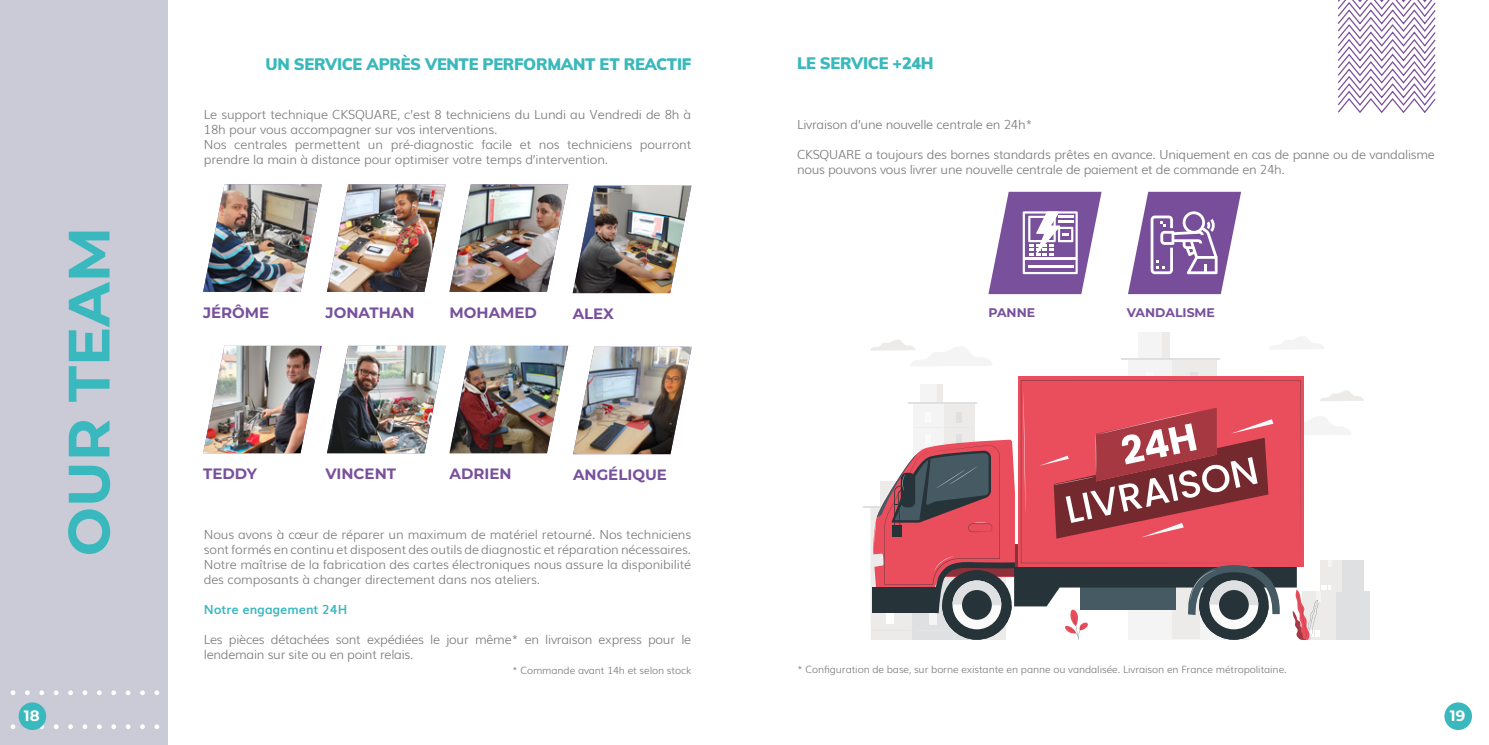
<style>
.page{position:relative;width:1489px;height:745px;background:#fff}
.page>*{position:absolute;margin:0;border:0;box-sizing:border-box;transform-origin:0 0}
.t1{font:700 58.12px "Montserrat";color:#39b8bd}
.t2{font:900 16.25px "Muli";letter-spacing:-.02em;color:#3ab8bb}
.t3{font:700 15px "Montserrat";color:#78509b}
.t4{font:700 15px "Montserrat";color:#fff}
.t5{font:300 12.5px/15px "Muli";letter-spacing:-.01em;color:#7c7b7b}
.t6{font:700 12.5px "Muli";color:#39b8bd}
.t7{font:700 12.5px "Montserrat";color:#78509b}
.t8{font:300 10px "Muli";letter-spacing:-.01em;color:#7c7b7b}
</style>
<div class="page">
<div style="left:0;top:0;width:167px;height:744px;background:#cacbd6"></div>
<svg style="left:154px;top:690px;width:5px;height:4px"></svg>
<svg style="left:154px;top:724px;width:5px;height:4px"></svg>
<svg style="left:140px;top:690px;width:5px;height:4px"></svg>
<svg style="left:140px;top:724px;width:5px;height:4px"></svg>
<svg style="left:126px;top:690px;width:4px;height:4px"></svg>
<svg style="left:126px;top:724px;width:4px;height:4px"></svg>
<svg style="left:111px;top:690px;width:5px;height:4px"></svg>
<svg style="left:111px;top:724px;width:5px;height:4px"></svg>
<svg style="left:97px;top:690px;width:5px;height:4px"></svg>
<svg style="left:97px;top:724px;width:5px;height:4px"></svg>
<svg style="left:83px;top:690px;width:4px;height:4px"></svg>
<svg style="left:83px;top:724px;width:4px;height:4px"></svg>
<svg style="left:68px;top:690px;width:5px;height:4px"></svg>
<svg style="left:68px;top:724px;width:5px;height:4px"></svg>
<svg style="left:54px;top:690px;width:5px;height:4px"></svg>
<svg style="left:54px;top:724px;width:5px;height:4px"></svg>
<svg style="left:39px;top:690px;width:5px;height:4px"></svg>
<svg style="left:39px;top:723px;width:5px;height:5px"></svg>
<svg style="left:25px;top:690px;width:5px;height:4px"></svg>
<svg style="left:11px;top:690px;width:4px;height:4px"></svg>
<svg style="left:11px;top:724px;width:4px;height:4px"></svg>
<svg style="left:1338px;top:0;width:98px;height:113px"></svg>
<div style="left:19px;top:702px;width:27px;height:27px;background:#39b8bd;border-radius:50%"></div>
<div style="left:1444px;top:702px;width:27px;height:27px;background:#39b8bd;border-radius:50%"></div>
<svg style="left:1128px;top:192px;width:112px;height:102px"></svg>
<svg style="left:988px;top:192px;width:113px;height:102px"></svg>
<img style="left:203px;top:184px;width:488px;height:108px">
<img style="left:572px;top:186px;width:119px;height:107px">
<img style="left:203px;top:345px;width:366px;height:109px">
<img style="left:573px;top:346px;width:118px;height:108px">
<svg style="left:1270px;top:336px;width:54px;height:13px"></svg>
<div style="left:920px;top:384px;width:22px;height:20px;background:#f5f4f4"></div>
<div style="left:937px;top:384px;width:5px;height:20px;background:#ecebea"></div>
<div style="left:1128px;top:359px;width:88px;height:280px;background:#f5f4f4"></div>
<div style="left:1172px;top:359px;width:44px;height:279px;background:#ecebea"></div>
<div style="left:1138px;top:332px;width:31px;height:27px;background:#f5f4f4"></div>
<div style="left:1162px;top:332px;width:7px;height:27px;background:#ecebea"></div>
<hr style="left:1121px;top:358px;width:98px;height:1px;background:#dfe0e1">
<div style="left:1145px;top:371px;width:8px;height:16px;background:#fbfafa"></div>
<div style="left:1190px;top:371px;width:7px;height:16px;background:#dfe0e1"></div>
<hr style="left:863px;top:505px;width:93px;height:2px;background:#dfe0e1">
<div style="left:1336px;top:591px;width:33px;height:48px;background:#dfe0e1"></div>
<svg style="left:871px;top:340px;width:121px;height:26px"></svg>
<div style="left:1017px;top:376px;width:286px;height:190px;background:#ea4e5c"></div>
<svg style="left:1020px;top:380px;width:280px;height:9px"></svg>
<svg style="left:870px;top:389px;width:493px;height:250px"></svg>
<h2 class="t2" style="left:265px;top:52px;width:427px">UN SERVICE APRÈS VENTE PERFORMANT ET REACTIF</h2>
<h2 class="t2" style="left:797px;top:51px;width:138px">LE SERVICE +24H</h2>
<h1 class="t1" style="left:47px;top:556px;width:331px;rotate:-90deg">OUR TEAM</h1>
<p class="t5" style="left:204px;top:105px;width:489px">Le support technique CKSQUARE, c’est 8 techniciens du Lundi au Vendredi de 8h à 18h pour vous accompagner sur vos interventions.<br>Nos centrales permettent un pré-diagnostic facile et nos techniciens pourront prendre la main à distance pour optimiser votre temps d’intervention.</p>
<p class="t5" style="left:797px;top:116px;width:237px">Livraison d’une nouvelle centrale en 24h*</p>
<p class="t5" style="left:797px;top:146px;width:639px">CKSQUARE a toujours des bornes standards prêtes en avance. Uniquement en cas de panne ou de vandalisme nous pouvons vous livrer une nouvelle centrale de paiement et de commande en 24h.</p>
<p class="t3" style="left:203px;top:301px;width:68px">JÉRÔME</p>
<p class="t3" style="left:325px;top:301px;width:90px">JONATHAN</p>
<p class="t3" style="left:449px;top:301px;width:89px">MOHAMED</p>
<p class="t3" style="left:572px;top:303px;width:43px">ALEX</p>
<p class="t7" style="left:988px;top:303px;width:48px">PANNE</p>
<p class="t7" style="left:1126px;top:303px;width:90px">VANDALISME</p>
<p class="t3" style="left:203px;top:463px;width:55px">TEDDY</p>
<p class="t3" style="left:325px;top:463px;width:72px">VINCENT</p>
<p class="t3" style="left:449px;top:463px;width:64px">ADRIEN</p>
<p class="t3" style="left:573px;top:464px;width:95px">ANGÉLIQUE</p>
<p class="t5" style="left:204px;top:525px;width:489px;text-align:justify">Nous avons à cœur de réparer un maximum de matériel retourné. Nos techniciens sont formés en continu et disposent des outils de diagnostic et réparation nécessaires.<br>Notre maîtrise de la fabrication des cartes électroniques nous assure la disponibilité des composants à changer directement dans nos ateliers.</p>
<p class="t6" style="left:204px;top:599px;width:145px">Notre engagement 24H</p>
<p class="t5" style="left:204px;top:630px;width:489px">Les pièces détachées sont expédiées le jour même* en livraison express pour le lendemain sur site ou en point relais.</p>
<p class="t8" style="left:512px;top:662px;width:181px">* Commande avant 14h et selon stock</p>
<p class="t8" style="left:797px;top:661px;width:491px">* Configuration de base, sur borne existante en panne ou vandalisée. Livraison en France métropolitaine.</p>
<p class="t4" style="left:24px;top:704px;width:17px">18</p>
<p class="t4" style="left:1449px;top:704px;width:17px">19</p>
</div>
